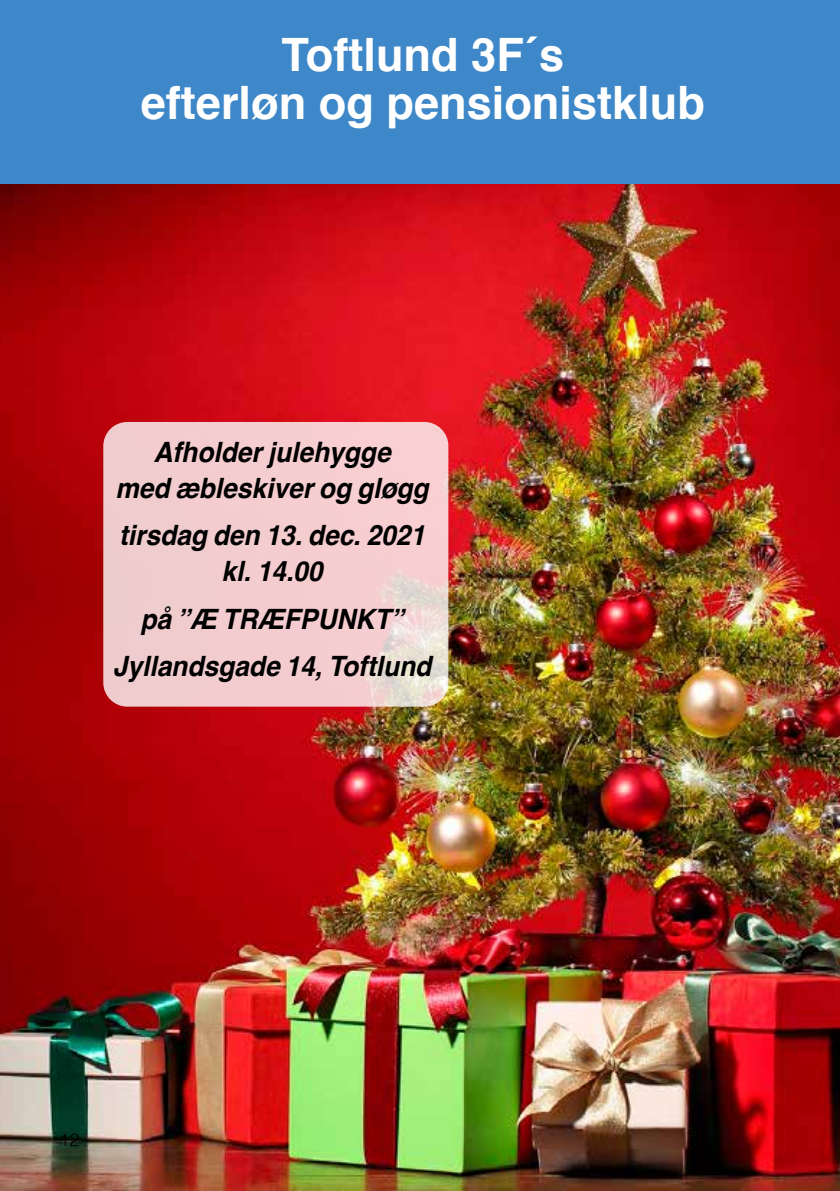
<style>
.page{position:relative;width:840px;height:1191px;background:#fff}
.page>*{position:absolute;margin:0;border:0;box-sizing:border-box;transform-origin:0 0}
.t1{font:700 46px/48px "Helvetica";color:#fff;text-align:center}
.t2{font:italic 700 28px/36px "Helvetica";color:#000;text-align:center;scale:.94 1}
.t3{font:300 18px "Helvetica";color:#000}
</style>
<div class="page">
<div style="left:0;top:0;width:839px;height:184px;background:#3e87c8"></div>
<img style="left:0;top:185px;width:839px;height:1006px">
<svg style="left:103px;top:422px;width:345px;height:284px;background:#f2cecf"></svg>
<h1 class="t1" style="left:141px;top:32px;width:565px">Toftlund 3F´s<br>efterløn og pensionistklub</h1>
<p class="t2" style="left:115px;top:437px;width:334px">Afholder julehygge<br>med æbleskiver og gløgg</p>
<p class="t2" style="left:119px;top:520px;width:327px">tirsdag den 13. dec. 2021 kl. 14.00</p>
<p class="t2" style="left:113px;top:598px;width:340px;line-height:47.4px">på ”Æ TRÆFPUNKT”<br>Jyllandsgade 14, Toftlund</p>
<p class="t3" style="left:60px;top:1124px;width:22px">12</p>
</div>
